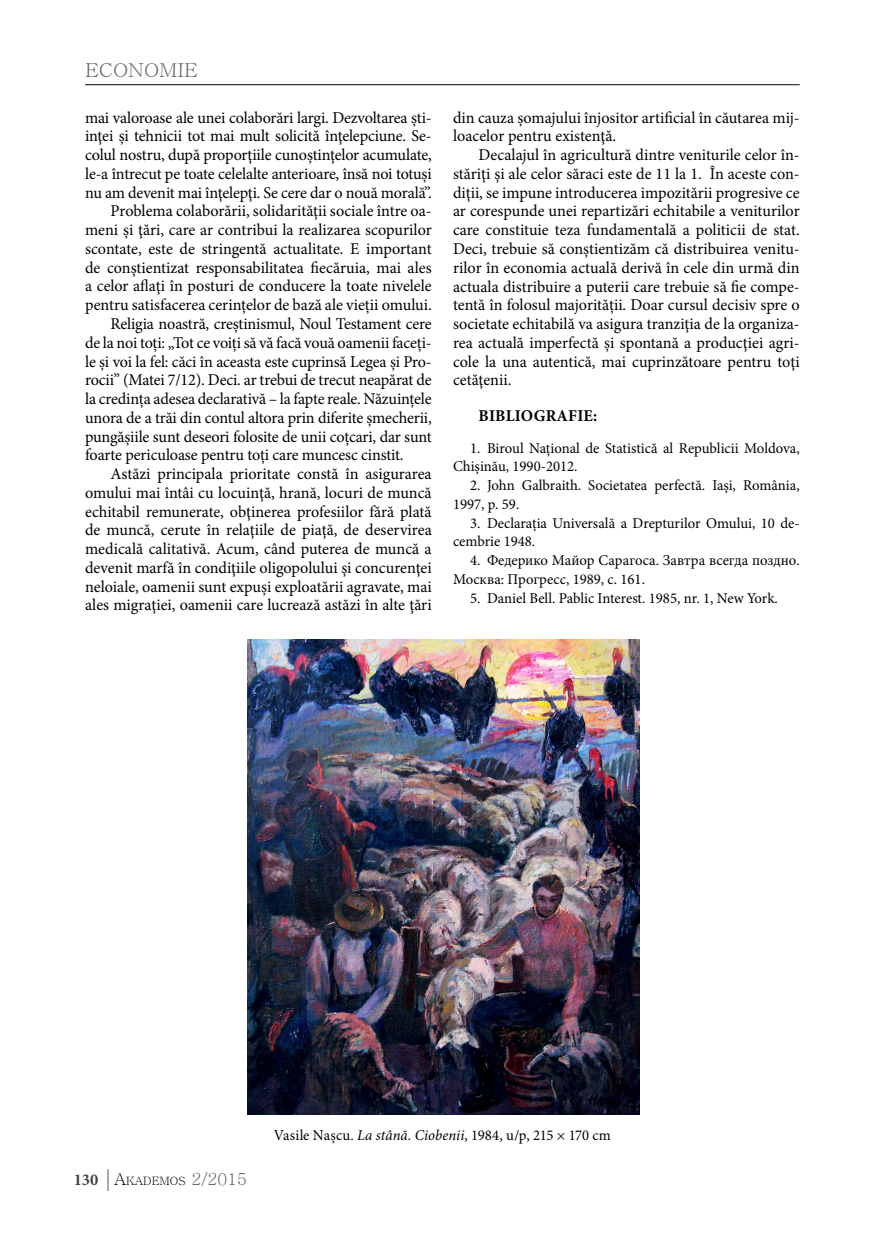
<style>
.page{position:relative;width:872px;height:1234px;background:#fff}
.page>*{position:absolute;margin:0;border:0;box-sizing:border-box;transform-origin:0 0}
.t1{font:19.2px "Batang";color:#636466;scale:1.06 1}
.t2{font:16.5px/18.8px "Minion Pro";letter-spacing:-.005em;color:#000}
.t3{font:700 16.5px "Minion Pro";letter-spacing:.01em;color:#000}
.t4{font:15px/18.8px "Minion Pro";color:#000}
.t5{font:11.55px "Batang";color:#000}
.s1{font-family:"Minion Pro";font-weight:700;font-size:16.5px;color:#414042}
.s2{font-family:"Garamond";font-size:24px;color:#636466}
.s3{font-size:16.5px}
.s4{font-size:16.5px;color:#636466}
.s5{font-style:italic}
</style>
<div class="page">
<hr style="left:85px;top:84px;width:714px;height:1px;background:#000">
<img style="left:248px;top:639px;width:391px;height:475px">
<p class="t1" style="left:85px;top:60px;width:108px">ECONOMIE</p>
<p class="t2" style="left:85px;top:108px;width:348px">mai valoroase ale unei colaborări largi. Dezvoltarea şti-</p>
<p class="t2" style="left:85px;top:127px;width:348px">inţei şi tehnicii tot mai mult solicită înţelepciune. Se-</p>
<p class="t2" style="left:85px;top:145px;width:348px">colul nostru, după proporţiile cunoştinţelor acumulate,</p>
<p class="t2" style="left:85px;top:164px;width:348px">le-a întrecut pe toate celelalte anterioare, însă noi totuşi</p>
<p class="t2" style="left:85px;top:183px;width:348px">nu am devenit mai înţelepţi. Se cere dar o nouă morală”.</p>
<p class="t2" style="left:111px;top:202px;width:323px">Problema colaborării, solidarităţii sociale între oa-</p>
<p class="t2" style="left:85px;top:220px;width:348px">meni şi ţări, care ar contribui la realizarea scopurilor</p>
<p class="t2" style="left:85px;top:239px;width:348px">scontate, este de stringentă actualitate. E important</p>
<p class="t2" style="left:85px;top:258px;width:348px">de conştientizat responsabilitatea fiecăruia, mai ales</p>
<p class="t2" style="left:85px;top:277px;width:348px">a celor aflaţi în posturi de conducere la toate nivelele</p>
<p class="t2" style="left:85px;top:295px;width:348px">pentru satisfacerea cerințelor de bază ale vieții omului.</p>
<p class="t2" style="left:111px;top:314px;width:323px">Religia noastră, creștinismul, Noul Testament cere</p>
<p class="t2" style="left:85px;top:333px;width:348px">de la noi toți: „Tot ce voiți să vă facă vouă oamenii faceți-</p>
<p class="t2" style="left:85px;top:352px;width:348px">le și voi la fel: căci în aceasta este cuprinsă Legea și Pro-</p>
<p class="t2" style="left:85px;top:370px;width:348px">rocii” (Matei 7/12). Deci. ar trebui de trecut neapărat de</p>
<p class="t2" style="left:85px;top:389px;width:348px">la credința adesea declarativă – la fapte reale. Năzuințele</p>
<p class="t2" style="left:85px;top:408px;width:348px">unora de a trăi din contul altora prin diferite șmecherii,</p>
<p class="t2" style="left:85px;top:427px;width:348px">pungășiile sunt deseori folosite de unii coțcari, dar sunt</p>
<p class="t2" style="left:85px;top:445px;width:320px">foarte periculoase pentru toți care muncesc cinstit.</p>
<p class="t2" style="left:111px;top:464px;width:323px">Astăzi principala prioritate constă în asigurarea</p>
<p class="t2" style="left:85px;top:483px;width:348px">omului mai întâi cu locuinţă, hrană, locuri de muncă</p>
<p class="t2" style="left:85px;top:502px;width:348px">echitabil remunerate, obţinerea profesiilor fără plată</p>
<p class="t2" style="left:85px;top:520px;width:348px">de muncă, cerute în relaţiile de piaţă, de deservirea</p>
<p class="t2" style="left:85px;top:539px;width:348px">medicală calitativă. Acum, când puterea de muncă a</p>
<p class="t2" style="left:85px;top:558px;width:348px">devenit marfă în condiţiile oligopolului şi concurenţei</p>
<p class="t2" style="left:85px;top:577px;width:348px">neloiale, oamenii sunt expuşi exploatării agravate, mai</p>
<p class="t2" style="left:85px;top:595px;width:348px">ales migraţiei, oamenii care lucrează astăzi în alte ţări</p>
<p class="t2" style="left:453px;top:108px;width:348px">din cauza șomajului înjositor artificial în căutarea mij&shy;loacelor pentru existenţă.</p>
<p class="t2" style="left:453px;top:145px;width:348px;text-align:justify;text-indent:26px">Decalajul în agricultură dintre veniturile celor în&shy;stăriţi şi ale celor săraci este de 11 la 1. În aceste con&shy;diţii, se impune introducerea impozitării progresive ce ar corespunde unei repartizări echitabile a veniturilor care constituie teza fundamentală a politicii de stat.<br>Deci, trebuie să conștientizăm că distribuirea venitu&shy;rilor în economia actuală derivă în cele din urmă din actuala distribuire a puterii care trebuie să fie compe&shy;tentă în folosul majorității. Doar cursul decisiv spre o societate echitabilă va asigura tranziţia de la organiza&shy;rea actuală imperfectă şi spontană a producţiei agri&shy;cole la una autentică, mai cuprinzătoare pentru toţi cetăţenii.</p>
<p class="t3" style="left:478px;top:404px;width:120px">BIBLIOGRAFIE:</p>
<p class="t4" style="left:453px;top:438px;width:348px;text-indent:17px">1. Biroul Național de Statistică al Republicii Moldova,<br>Chişinău, 1990-2012.</p>
<p class="t4" style="left:453px;top:476px;width:348px;text-indent:17px">2. John Galbraith. Societatea perfectă. Iaşi, România,<br>1997, p. 59.</p>
<p class="t4" style="left:453px;top:513px;width:348px;text-indent:17px">3. Declarația Universală a Drepturilor Omului, 10 de&shy;cembrie 1948.</p>
<p class="t4" style="left:453px;top:551px;width:348px;text-indent:17px">4. Федерико Майор Сарагоса. Завтра всегда поздно.<br>Москва: Прогресс, 1989, с. 161.</p>
<p class="t4" style="left:470px;top:588px;width:309px">5. Daniel Bell. Pablic Interest. 1985, nr. 1, New York.</p>
<p class="t5" style="left:74px;top:1175px;width:175px"><span class="s1">130</span> <span class="s2">|</span><span class="s3">A</span>KADEMOS <span class="s4">2/2015</span></p>
<p class="t4" style="left:274px;top:1125px;width:338px">Vasile Nașcu. <span class="s5">La stână. Ciobenii</span>, 1984, u/p, 215 × 170 cm</p>
</div>
